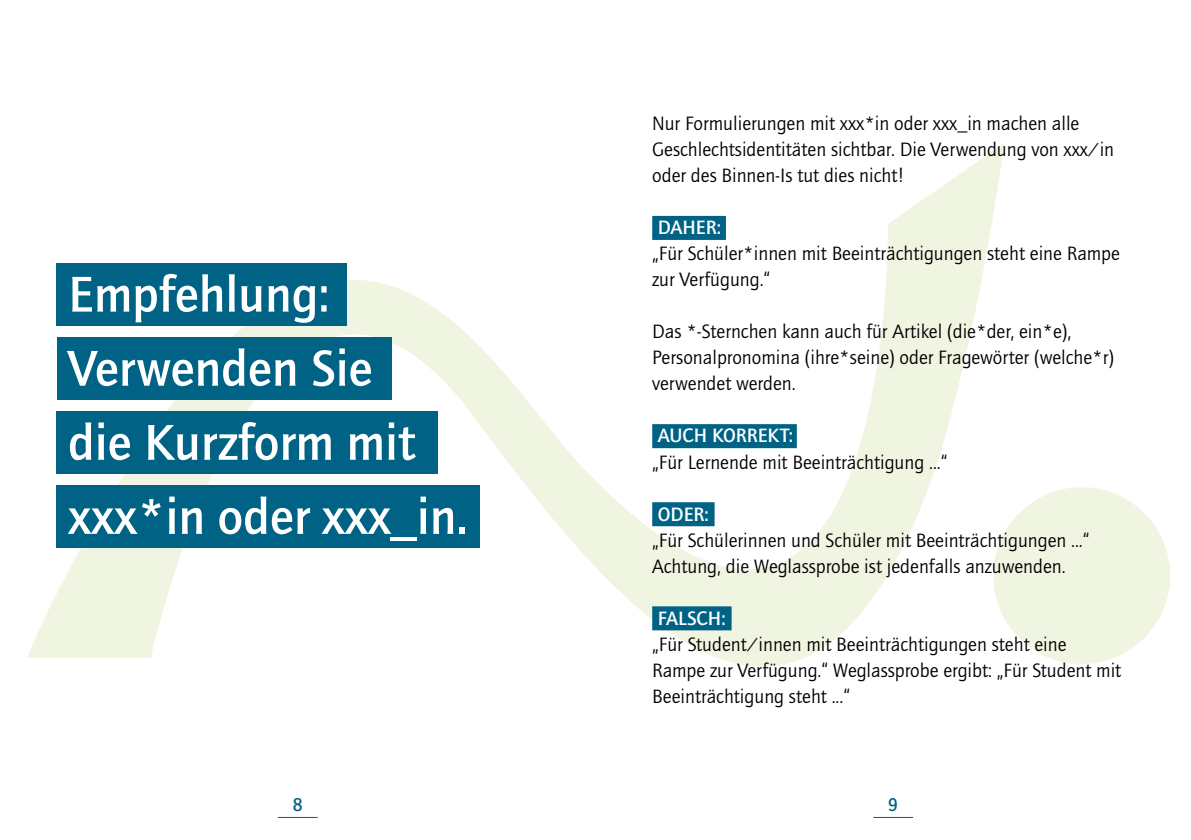
<style>
.page{position:relative;width:1191px;height:840px;background:#fff}
.page>*{position:absolute;margin:0;border:0;box-sizing:border-box;transform-origin:0 0}
.t1{font:500 52px/74px "Quay Sans";color:#fff}
.t2{font:20px/26px "Quay Sans";color:#000}
.t3{font:700 20px "Quay Itc T";color:#fff}
.t4{font:500 19px "Quay Sans";color:#006385;scale:.95 1}
</style>
<div class="page">
<hr style="left:278px;top:816px;width:39px;height:1px;background:#006385">
<hr style="left:873px;top:816px;width:40px;height:1px;background:#006385">
<img style="left:27px;top:144px;width:1142px;height:523px">
<div style="left:652px;top:216px;width:74px;height:24px;background:#006385"></div>
<div style="left:652px;top:424px;width:145px;height:24px;background:#006385"></div>
<div style="left:652px;top:502px;width:62px;height:24px;background:#006385"></div>
<div style="left:652px;top:606px;width:79px;height:24px;background:#006385"></div>
<div style="left:57px;top:263px;width:290px;height:63px;background:#006385"></div>
<div style="left:57px;top:337px;width:334px;height:62px;background:#006385"></div>
<div style="left:57px;top:411px;width:381px;height:62px;background:#006385"></div>
<div style="left:57px;top:484px;width:423px;height:63px;background:#006385"></div>
<h1 class="t1" style="left:68px;top:258px;width:401px">Empfehlung:<br>Verwenden Sie<br>die Kurzform mit xxx*in oder xxx_in.</h1>
<p class="t2" style="left:652px;top:111px;width:463px">Nur Formulierungen mit xxx*in oder xxx_in machen alle<br>Geschlechtsidentitäten sichtbar. Die Verwendung von xxx/in oder des Binnen-Is tut dies nicht!</p>
<p class="t3" style="left:658px;top:216px;width:65px">DAHER:</p>
<p class="t2" style="left:652px;top:241px;width:469px">„Für Schüler*innen mit Beeinträchtigungen steht eine Rampe zur Verfügung.“</p>
<p class="t2" style="left:652px;top:319px;width:463px">Das *-Sternchen kann auch für Artikel (die*der, ein*e),<br>Personalpronomina (ihre*seine) oder Fragewörter (welche*r) verwendet werden.</p>
<p class="t3" style="left:658px;top:424px;width:137px">AUCH KORREKT:</p>
<p class="t2" style="left:652px;top:449px;width:297px">„Für Lernende mit Beeinträchtigung ...“</p>
<p class="t3" style="left:658px;top:502px;width:52px">ODER:</p>
<p class="t2" style="left:652px;top:527px;width:439px">„Für Schülerinnen und Schüler mit Beeinträchtigungen ...“<br>Achtung, die Weglassprobe ist jedenfalls anzuwenden.</p>
<p class="t3" style="left:658px;top:606px;width:69px">FALSCH:</p>
<p class="t2" style="left:652px;top:631px;width:470px">„Für Student/innen mit Beeinträchtigungen steht eine<br>Rampe zur Verfügung.“ Weglassprobe ergibt: „Für Student mit<br>Beeinträchtigung steht ...“</p>
<p class="t4" style="left:293px;top:793px;width:12px">8</p>
<p class="t4" style="left:888px;top:793px;width:12px">9</p>
</div>
